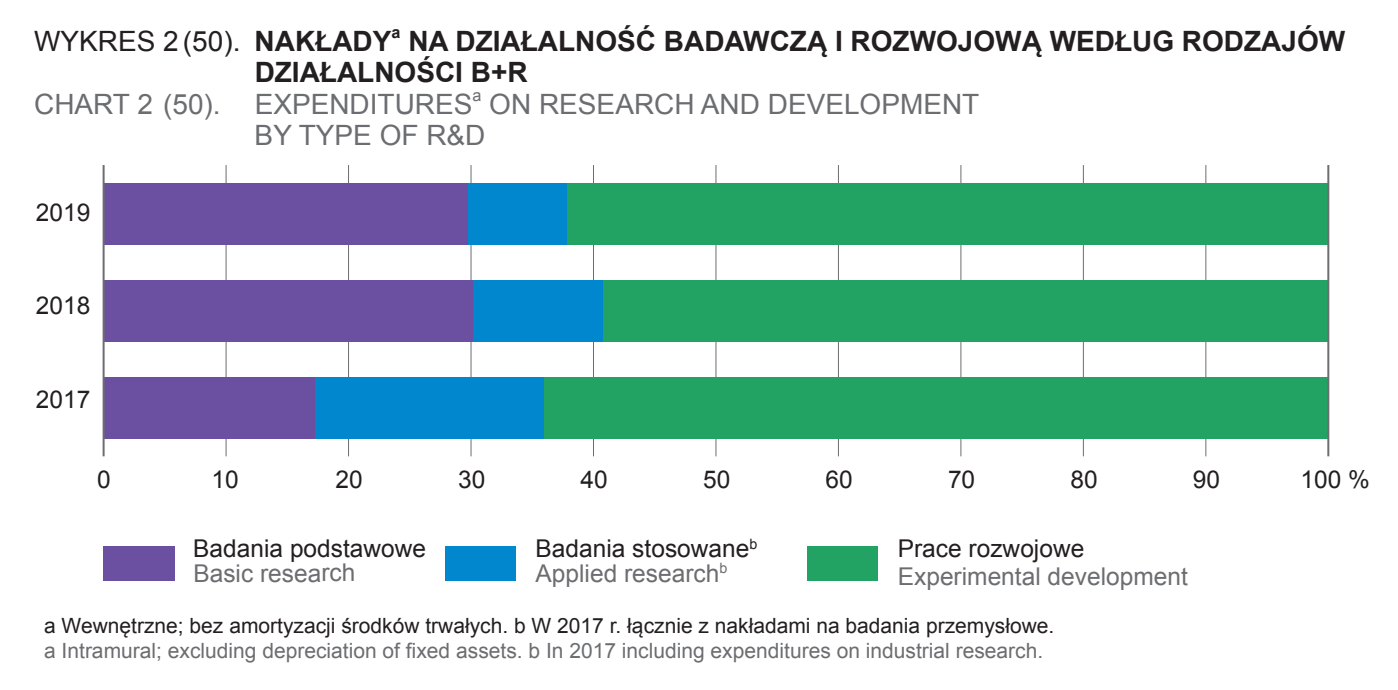
<style>
.page{position:relative;width:1398px;height:690px;background:#fff}
.page>*{position:absolute;margin:0;border:0;box-sizing:border-box;transform-origin:0 0}
.t1{font:700 28px/31.5px "Arial";color:#231f20}
.t2{font:28px "Arial";color:#6c6d70}
.t3{font:28px "Arial";color:#231f20}
.t4{font:24.5px/24.5px "Arial";color:#231f20}
.t5{font:24.5px "Arial";color:#6c6d70}
.t6{font:21px "Arial";color:#6c6d70}
.t7{font:21px "Arial";color:#231f20}
.t8{font:700 16.1px "Arial";color:#231f20}
.t9{font:16.1px "Arial";color:#6c6d70}
.s1{font-weight:700}
.s2{color:#6c6d70}
</style>
<div class="page">
<hr style="left:225px;top:165px;width:2px;height:291px;background:#6c6d70">
<hr style="left:348px;top:165px;width:1px;height:291px;background:#6c6d70">
<hr style="left:470px;top:165px;width:2px;height:291px;background:#6c6d70">
<hr style="left:593px;top:165px;width:1px;height:291px;background:#6c6d70">
<hr style="left:715px;top:165px;width:2px;height:291px;background:#6c6d70">
<hr style="left:838px;top:165px;width:1px;height:291px;background:#6c6d70">
<hr style="left:960px;top:165px;width:1px;height:291px;background:#6c6d70">
<hr style="left:1083px;top:165px;width:1px;height:291px;background:#6c6d70">
<hr style="left:1205px;top:165px;width:1px;height:291px;background:#6c6d70">
<div style="left:104px;top:377px;width:211px;height:62px;background:#6b4fa0"></div>
<div style="left:104px;top:280px;width:369px;height:61px;background:#6b4fa0"></div>
<div style="left:104px;top:183px;width:364px;height:61px;background:#6b4fa0"></div>
<div style="left:315px;top:377px;width:230px;height:62px;background:#0087cd"></div>
<div style="left:473px;top:280px;width:130px;height:61px;background:#0087cd"></div>
<div style="left:468px;top:183px;width:99px;height:61px;background:#0087cd"></div>
<div style="left:545px;top:377px;width:783px;height:62px;background:#22a364"></div>
<div style="left:603px;top:280px;width:725px;height:61px;background:#22a364"></div>
<div style="left:567px;top:183px;width:761px;height:61px;background:#22a364"></div>
<hr style="left:1327px;top:165px;width:2px;height:291px;background:#6c6d70">
<hr style="left:103px;top:165px;width:2px;height:291px;background:#6c6d70">
<div style="left:446px;top:546px;width:70px;height:35px;background:#0087cd"></div>
<div style="left:808px;top:546px;width:70px;height:35px;background:#22a364"></div>
<div style="left:104px;top:546px;width:70px;height:35px;background:#6b4fa0"></div>
<p class="t1" style="left:255px;top:26px;width:1092px;text-indent:154px">NA DZIAŁALNOŚĆ BADAWCZĄ I ROZWOJOWĄ WEDŁUG RODZAJÓW<br>DZIAŁALNOŚCI B+R</p>
<p class="t2" style="left:34px;top:85px;width:440px">CHART 2 (50). EXPENDITURES</p>
<p class="t9" style="left:472px;top:85px;width:11px">a</p>
<p class="t2" style="left:489px;top:85px;width:492px">ON RESEARCH AND DEVELOPMENT</p>
<p class="t2" style="left:255px;top:117px;width:232px">BY TYPE OF R&amp;D</p>
<p class="t3" style="left:34px;top:22px;width:359px">WYKRES 2 (50). <span class="s1">NAKŁADY</span></p>
<p class="t8" style="left:392px;top:22px;width:11px">a</p>
<p class="t4" style="left:36px;top:200px;width:56px">2019</p>
<p class="t4" style="left:36px;top:294px;width:56px">2018</p>
<p class="t4" style="left:36px;top:387px;width:56px">2017</p>
<p class="t4" style="left:97px;top:468px;width:15px">0</p>
<p class="t4" style="left:211px;top:468px;width:29px">10</p>
<p class="t4" style="left:336px;top:468px;width:29px">20</p>
<p class="t4" style="left:458px;top:468px;width:29px">30</p>
<p class="t4" style="left:581px;top:468px;width:29px">40</p>
<p class="t4" style="left:703px;top:468px;width:29px">50</p>
<p class="t4" style="left:825px;top:468px;width:29px">60</p>
<p class="t4" style="left:948px;top:468px;width:29px">70</p>
<p class="t4" style="left:1071px;top:468px;width:29px">80</p>
<p class="t4" style="left:1193px;top:468px;width:29px">90</p>
<p class="t4" style="left:1301px;top:468px;width:71px">100 %</p>
<p class="t4" style="left:193px;top:536px;width:234px">Badania podstawowe</p>
<p class="t5" style="left:193px;top:557px;width:164px">Basic research</p>
<p class="t4" style="left:536px;top:536px;width:223px">Badania stosowane<sup>b<br></sup><span class="s2">Applied research</span><sup>b</sup></p>
<p class="t4" style="left:898px;top:536px;width:188px">Prace rozwojowe</p>
<p class="t5" style="left:898px;top:560px;width:292px">Experimental development</p>
<p class="t7" style="left:44px;top:612px;width:1012px">a Wewnętrzne; bez amortyzacji środków trwałych. b W 2017 r. łącznie z nakładami na badania przemysłowe.</p>
<p class="t6" style="left:44px;top:636px;width:1001px">a Intramural; excluding depreciation of fixed assets. b In 2017 including expenditures on industrial research.</p>
</div>
